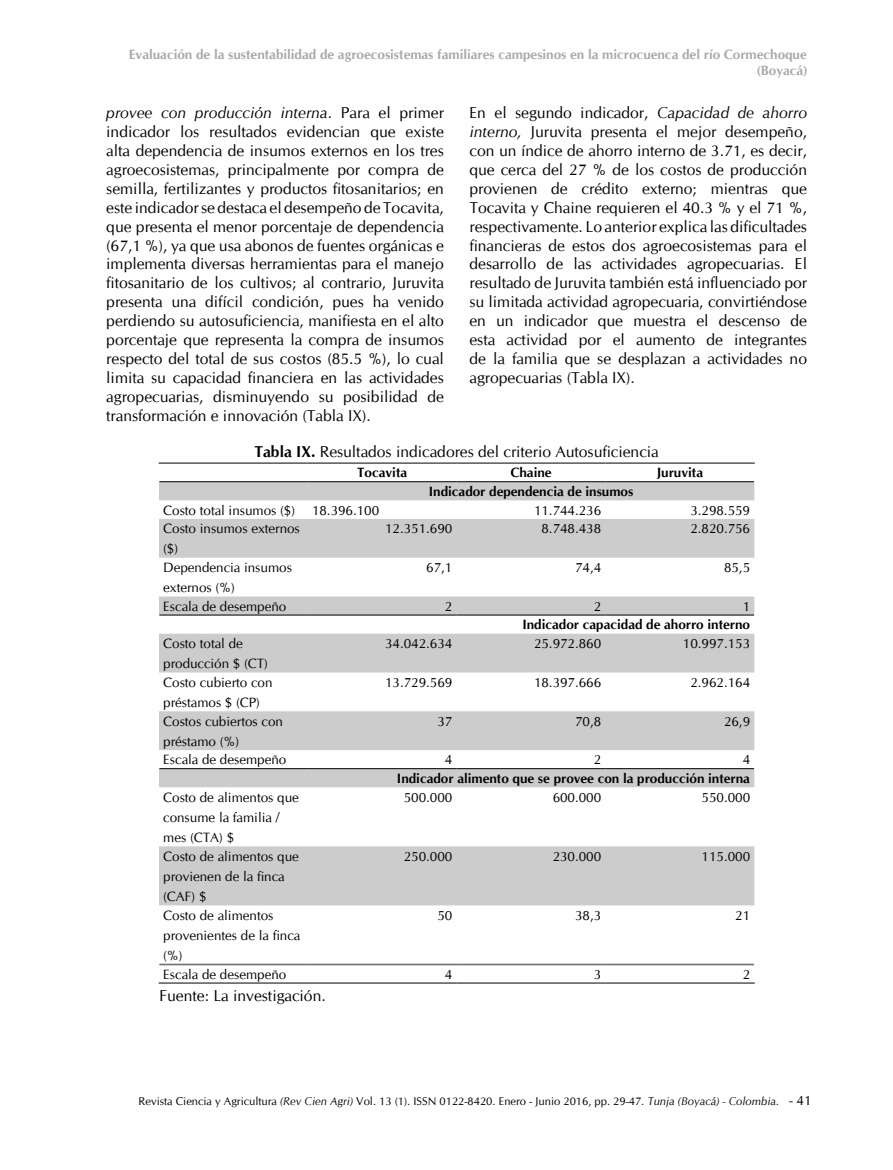
<style>
.page{position:relative;width:893px;height:1170px;background:#fff}
.page>*{position:absolute;margin:0;border:0;box-sizing:border-box;transform-origin:0 0}
.t1{font:15.75px/18.9px "CG Omega";color:#000;text-align:justify}
.t2{font:13.5px/20.2px "CG Omega";color:#000}
.t3{font:700 13.5px "CG Omega";color:#000}
.t4{font:700 13.5px/16.2px "CG Omega";color:#a8a8a7;text-align:right}
.t5{font:11.25px "CG Omega";color:#000}
.s1{font-style:italic}
.s2{font-weight:700}
.s3{font-size:13.5px}
</style>
<div class="page">
<svg style="left:159px;top:482px;width:595px;height:423px;fill:#ccc"></svg>
<hr style="left:159px;top:462px;width:149px;height:1px;background:#000">
<hr style="left:308px;top:462px;width:149px;height:1px;background:#000">
<hr style="left:457px;top:462px;width:148px;height:1px;background:#000">
<hr style="left:605px;top:462px;width:150px;height:1px;background:#000">
<hr style="left:159px;top:481px;width:149px;height:1px;background:#000">
<hr style="left:308px;top:481px;width:149px;height:1px;background:#000">
<hr style="left:457px;top:481px;width:148px;height:1px;background:#000">
<hr style="left:605px;top:481px;width:149px;height:1px;background:#000">
<hr style="left:159px;top:614px;width:149px;height:1px;background:#000">
<hr style="left:308px;top:614px;width:149px;height:1px;background:#000">
<hr style="left:457px;top:614px;width:148px;height:1px;background:#000">
<hr style="left:605px;top:614px;width:149px;height:1px;background:#000">
<hr style="left:159px;top:768px;width:149px;height:1px;background:#000">
<hr style="left:308px;top:768px;width:149px;height:1px;background:#000">
<hr style="left:457px;top:768px;width:148px;height:1px;background:#000">
<hr style="left:605px;top:768px;width:149px;height:1px;background:#000">
<hr style="left:159px;top:982px;width:149px;height:1px;background:#000">
<hr style="left:308px;top:982px;width:149px;height:1px;background:#000">
<hr style="left:457px;top:982px;width:148px;height:1px;background:#000">
<hr style="left:605px;top:982px;width:150px;height:1px;background:#000">
<hr style="left:159px;top:963px;width:149px;height:1px;background:#666">
<hr style="left:159px;top:964px;width:149px;height:1px;background:#666">
<hr style="left:308px;top:963px;width:149px;height:1px;background:#666">
<hr style="left:308px;top:964px;width:149px;height:1px;background:#666">
<hr style="left:457px;top:963px;width:148px;height:1px;background:#666">
<hr style="left:457px;top:964px;width:148px;height:1px;background:#666">
<hr style="left:605px;top:963px;width:149px;height:1px;background:#666">
<hr style="left:605px;top:964px;width:149px;height:1px;background:#666">
<p class="t4" style="left:129px;top:46px;width:680px">Evaluación de la sustentabilidad de agroecosistemas familiares campesinos en la microcuenca del río Cormechoque (Boyacá)</p>
<p class="t1" style="left:106px;top:103px;width:339px"><span class="s1">provee con producción interna</span>. Para el primer indicador los resultados evidencian que existe alta dependencia de insumos externos en los tres agroecosistemas, principalmente por compra de semilla, fertilizantes y productos fitosanitarios; en este indicador se destaca el desempeño de Tocavita, que presenta el menor porcentaje de dependencia (67,1 %), ya que usa abonos de fuentes orgánicas e implementa diversas herramientas para el manejo fitosanitario de los cultivos; al contrario, Juruvita presenta una difícil condición, pues ha venido perdiendo su autosuficiencia, manifiesta en el alto porcentaje que representa la compra de insumos respecto del total de sus costos (85.5 %), lo cual limita su capacidad financiera en las actividades agropecuarias, disminuyendo su posibilidad de transformación e innovación (Tabla IX).</p>
<p class="t1" style="left:469px;top:103px;width:339px">En el segundo indicador, <span class="s1">Capacidad de ahorro interno,</span> Juruvita presenta el mejor desempeño, con un índice de ahorro interno de 3.71, es decir, que cerca del 27 % de los costos de producción provienen de crédito externo; mientras que Tocavita y Chaine requieren el 40.3 % y el 71 %, respectivamente. Lo anterior explica las dificultades financieras de estos dos agroecosistemas para el desarrollo de las actividades agropecuarias. El resultado de Juruvita también está influenciado por su limitada actividad agropecuaria, convirtiéndose en un indicador que muestra el descenso de esta actividad por el aumento de integrantes de la familia que se desplazan a actividades no agropecuarias (Tabla IX).</p>
<p class="t1" style="left:254px;top:442px;width:406px"><span class="s2">Tabla IX.</span> Resultados indicadores del criterio Autosuficiencia</p>
<p class="t3" style="left:357px;top:464px;width:52px">Tocavita</p>
<p class="t3" style="left:510px;top:464px;width:43px">Chaine</p>
<p class="t3" style="left:657px;top:464px;width:48px">Juruvita</p>
<p class="t3" style="left:429px;top:483px;width:206px">Indicador dependencia de insumos</p>
<p class="t2" style="left:163px;top:500px;width:133px">Costo total insumos ($)</p>
<p class="t2" style="left:312px;top:500px;width:69px">18.396.100</p>
<p class="t2" style="left:534px;top:500px;width:69px">11.744.236</p>
<p class="t2" style="left:690px;top:500px;width:61px">3.298.559</p>
<p class="t2" style="left:163px;top:518px;width:138px">Costo insumos externos ($)</p>
<p class="t2" style="left:385px;top:518px;width:69px">12.351.690</p>
<p class="t2" style="left:541px;top:518px;width:61px">8.748.438</p>
<p class="t2" style="left:690px;top:518px;width:61px">2.820.756</p>
<p class="t2" style="left:163px;top:557px;width:130px">Dependencia insumos externos (%)</p>
<p class="t2" style="left:426px;top:557px;width:28px">67,1</p>
<p class="t2" style="left:575px;top:557px;width:28px">74,4</p>
<p class="t2" style="left:724px;top:557px;width:28px">85,5</p>
<p class="t2" style="left:163px;top:596px;width:125px">Escala de desempeño</p>
<p class="t2" style="left:445px;top:596px;width:9px">2</p>
<p class="t2" style="left:594px;top:596px;width:9px">2</p>
<p class="t2" style="left:743px;top:596px;width:9px">1</p>
<p class="t3" style="left:522px;top:616px;width:229px">Indicador capacidad de ahorro interno</p>
<p class="t2" style="left:163px;top:633px;width:106px">Costo total de producción $ (CT)</p>
<p class="t2" style="left:385px;top:633px;width:69px">34.042.634</p>
<p class="t2" style="left:534px;top:633px;width:69px">25.972.860</p>
<p class="t2" style="left:683px;top:633px;width:69px">10.997.153</p>
<p class="t2" style="left:163px;top:672px;width:111px">Costo cubierto con préstamos $ (CP)</p>
<p class="t2" style="left:385px;top:672px;width:69px">13.729.569</p>
<p class="t2" style="left:534px;top:672px;width:69px">18.397.666</p>
<p class="t2" style="left:690px;top:672px;width:61px">2.962.164</p>
<p class="t2" style="left:163px;top:711px;width:121px">Costos cubiertos con préstamo (%)</p>
<p class="t2" style="left:437px;top:711px;width:16px">37</p>
<p class="t2" style="left:575px;top:711px;width:28px">70,8</p>
<p class="t2" style="left:724px;top:711px;width:28px">26,9</p>
<p class="t2" style="left:163px;top:749px;width:125px">Escala de desempeño</p>
<p class="t2" style="left:445px;top:749px;width:9px">4</p>
<p class="t2" style="left:594px;top:749px;width:9px">2</p>
<p class="t2" style="left:743px;top:749px;width:9px">4</p>
<p class="t3" style="left:397px;top:769px;width:355px">Indicador alimento que se provee con la producción interna</p>
<p class="t2" style="left:163px;top:787px;width:137px">Costo de alimentos que consume la familia / mes (CTA) $</p>
<p class="t2" style="left:404px;top:787px;width:50px">500.000</p>
<p class="t2" style="left:553px;top:787px;width:50px">600.000</p>
<p class="t2" style="left:702px;top:787px;width:50px">550.000</p>
<p class="t2" style="left:163px;top:846px;width:137px">Costo de alimentos que provienen de la finca (CAF) $</p>
<p class="t2" style="left:404px;top:846px;width:50px">250.000</p>
<p class="t2" style="left:553px;top:846px;width:50px">230.000</p>
<p class="t2" style="left:702px;top:846px;width:50px">115.000</p>
<p class="t2" style="left:163px;top:905px;width:139px">Costo de alimentos provenientes de la finca (%)</p>
<p class="t2" style="left:437px;top:905px;width:16px">50</p>
<p class="t2" style="left:575px;top:905px;width:28px">38,3</p>
<p class="t2" style="left:735px;top:905px;width:16px">21</p>
<p class="t2" style="left:163px;top:964px;width:125px">Escala de desempeño</p>
<p class="t2" style="left:445px;top:964px;width:9px">4</p>
<p class="t2" style="left:594px;top:964px;width:9px">3</p>
<p class="t2" style="left:743px;top:964px;width:9px">2</p>
<p class="t1" style="left:159px;top:985px;width:168px">Fuente: La investigación.</p>
<p class="t5" style="left:139px;top:1093px;width:674px">Revista Ciencia y Agricultura <span class="s1">(Rev Cien Agri)</span> Vol. 13 (1). ISSN 0122-8420. Enero - Junio 2016, pp. 29-47. <span class="s1">Tunja (Boyacá) - Colombia.</span> <span class="s3">- 41</span></p>
</div>
